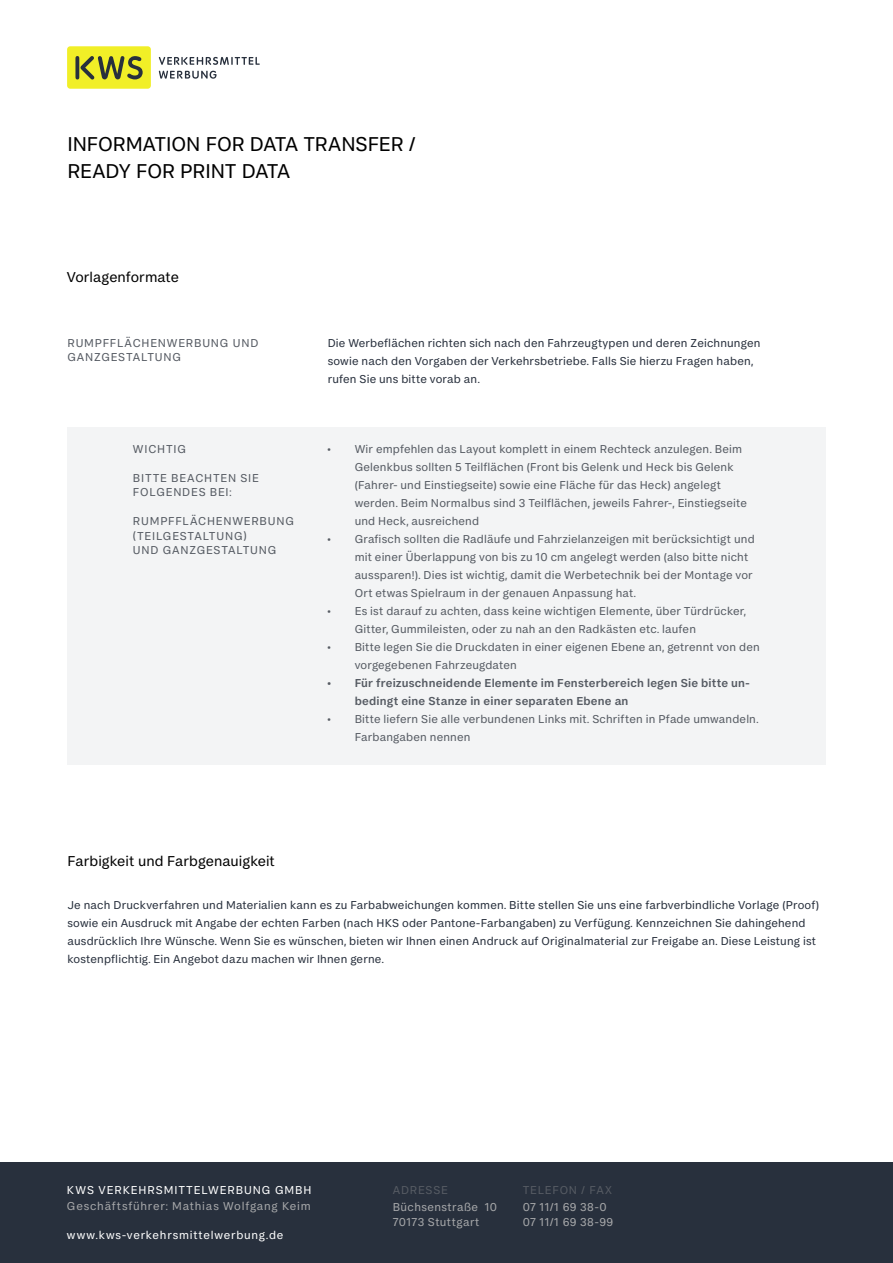
<style>
.page{position:relative;width:893px;height:1263px;background:#fff}
.page>*{position:absolute;margin:0;border:0;box-sizing:border-box;transform-origin:0 0}
.t1{font:21px/27.3px "FS Koopman";letter-spacing:-.005em;color:#000}
.t2{font:15px "FS Koopman";letter-spacing:.005em;color:#000}
.t3{font:12px/18px "FS Koopman";letter-spacing:.015em;color:#565b63}
.t4{font:12px/18px "FS Koopman";letter-spacing:.015em;color:#28303d}
.t5{font:500 12px/18px "FS Koopman";letter-spacing:.015em;color:#565b63}
.t6{font:12px/14.4px "FS Koopman";letter-spacing:.05em;color:#a6a7a9}
.t7{font:12px/14.4px "FS Koopman";letter-spacing:.065em;color:#565b63}
.t8{font:12px "FS Koopman";letter-spacing:.07em;color:#fff}
.t9{font:12px/14.4px "FS Koopman";letter-spacing:.07em;color:#565b63}
.t10{font:12px "FS Koopman";letter-spacing:.06em;color:#565b63}
</style>
<div class="page">
<div style="left:0;top:1162px;width:893px;height:101px;background:#28303d"></div>
<div style="left:67px;top:46px;width:84px;height:43px;background:#f1ef27;border-radius:3px"></div>
<svg style="left:75px;top:56px;width:68px;height:24px"></svg>
<svg style="left:159px;top:57px;width:101px;height:8px"></svg>
<svg style="left:159px;top:71px;width:58px;height:8px"></svg>
<div style="left:68px;top:428px;width:758px;height:337px;background:#f3f4f5"></div>
<h1 class="t1" style="left:67px;top:130px;width:350px">INFORMATION FOR DATA TRANSFER /<br>READY FOR PRINT DATA</h1>
<p class="t2" style="left:67px;top:268px;width:114px">Vorlagenformate</p>
<p class="t9" style="left:68px;top:335px;width:192px">RUMPFFLÄCHENWERBUNG UND<br>GANZGESTALTUNG</p>
<p class="t4" style="left:328px;top:334px;width:434px">Die Werbeflächen richten sich nach den Fahrzeugtypen und deren Zeichnungen sowie nach den Vorgaben der Verkehrsbetriebe. Falls Sie hierzu Fragen haben, rufen Sie uns bitte vorab an.</p>
<p class="t7" style="left:133px;top:442px;width:54px">WICHTIG</p>
<p class="t7" style="left:133px;top:471px;width:127px">BITTE BEACHTEN SIE<br>FOLGENDES BEI:</p>
<p class="t7" style="left:133px;top:514px;width:163px">RUMPFFLÄCHENWERBUNG (TEILGESTALTUNG)<br>UND GANZGESTALTUNG</p>
<p class="t3" style="left:355px;top:440px;width:394px;text-indent:-27px">• Wir empfehlen das Layout komplett in einem Rechteck anzulegen. Beim Gelenkbus sollten 5 Teilflächen (Front bis Gelenk und Heck bis Gelenk (Fahrer- und Einstiegseite) sowie eine Fläche für das Heck) angelegt werden. Beim Normalbus sind 3 Teilflächen, jeweils Fahrer-, Einstiegseite und Heck, ausreichend</p>
<p class="t3" style="left:355px;top:530px;width:402px;text-indent:-27px">• Grafisch sollten die Radläufe und Fahrzielanzeigen mit berücksichtigt und mit einer Überlappung von bis zu 10 cm angelegt werden (also bitte nicht aussparen!). Dies ist wichtig, damit die Werbetechnik bei der Montage vor Ort etwas Spielraum in der genauen Anpassung hat.</p>
<p class="t3" style="left:355px;top:602px;width:393px;text-indent:-27px">• Es ist darauf zu achten, dass keine wichtigen Elemente, über Türdrücker,<br>Gitter, Gummileisten, oder zu nah an den Radkästen etc. laufen</p>
<p class="t3" style="left:355px;top:638px;width:407px;text-indent:-27px">• Bitte legen Sie die Druckdaten in einer eigenen Ebene an, getrennt von den vorgegebenen Fahrzeugdaten</p>
<p class="t5" style="left:355px;top:674px;width:396px;text-indent:-27px">• Für freizuschneidende Elemente im Fensterbereich legen Sie bitte un&shy;bedingt eine Stanze in einer separaten Ebene an</p>
<p class="t3" style="left:355px;top:710px;width:405px;text-indent:-27px">• Bitte liefern Sie alle verbundenen Links mit. Schriften in Pfade umwandeln.<br>Farbangaben nennen</p>
<p class="t2" style="left:68px;top:853px;width:209px">Farbigkeit und Farbgenauigkeit</p>
<p class="t4" style="left:68px;top:896px;width:753px">Je nach Druckverfahren und Materialien kann es zu Farbabweichungen kommen. Bitte stellen Sie uns eine farbverbindliche Vorlage (Proof) sowie ein Ausdruck mit Angabe der echten Farben (nach HKS oder Pantone-Farbangaben) zu Verfügung. Kennzeichnen Sie dahingehend ausdrücklich Ihre Wünsche. Wenn Sie es wünschen, bieten wir Ihnen einen Andruck auf Originalmaterial zur Freigabe an. Diese Leistung ist kostenpflichtig. Ein Angebot dazu machen wir Ihnen gerne.</p>
<p class="t8" style="left:67px;top:1183px;width:246px">KWS VERKEHRSMITTELWERBUNG GMBH</p>
<p class="t9" style="left:393px;top:1183px;width:57px">ADRESSE</p>
<p class="t8" style="left:67px;top:1228px;width:218px">www.kws-verkehrsmittelwerbung.de</p>
<p class="t6" style="left:67px;top:1199px;width:245px">Geschäftsführer: Mathias Wolfgang Keim</p>
<p class="t6" style="left:393px;top:1200px;width:106px">Büchsenstraße 10<br>70173 Stuttgart</p>
<p class="t10" style="left:523px;top:1183px;width:91px">TELEFON / FAX</p>
<p class="t6" style="left:523px;top:1200px;width:92px">07 11/1 69 38-0<br>07 11/1 69 38-99</p>
</div>
